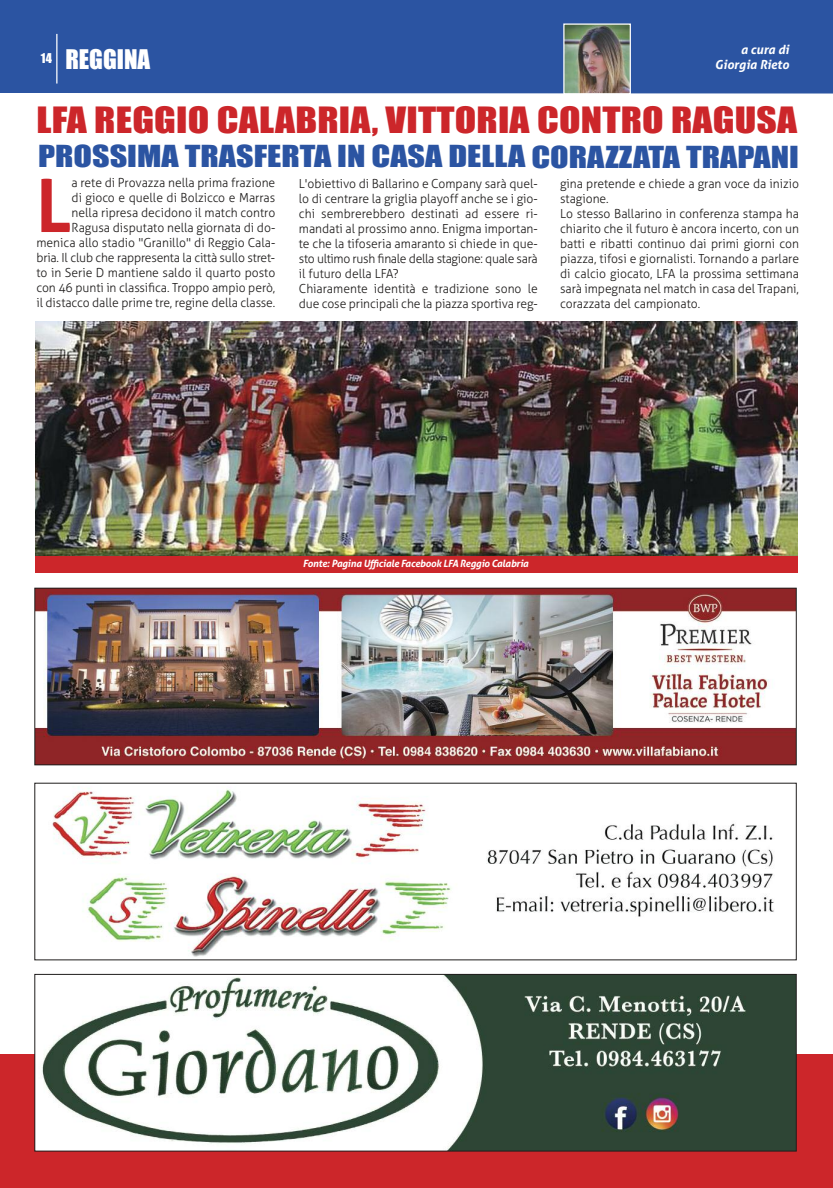
<style>
.page{position:relative;width:833px;height:1188px;background:#fff}
.page>*{position:absolute;margin:0;border:0;box-sizing:border-box;transform-origin:0 0}
.t1{font:700 73.5px "Aller";color:#cc262a}
.t2{font:33.5px "Impact";letter-spacing:.005em;color:#cc262a;scale:1.18 1}
.t3{font:28.12px "Impact";color:#2b54a2;scale:1.21 1}
.t4{font:25px "Impact";color:#fff}
.t5{font:300 12.5px/15px "Aller";color:#1f1d1c}
.t6{font:italic 700 12.5px/15px "Aller";color:#fff;text-align:right}
.t7{font:italic 700 10px "Aller";letter-spacing:-.025em;color:#fff}
</style>
<div class="page">
<div style="left:0;top:0;width:833px;height:94px;background:#2b54a2"></div>
<div style="left:0;top:1053px;width:833px;height:134px;background:#cc262a"></div>
<hr style="left:56px;top:34px;width:1px;height:49px;background:#fff">
<img style="left:36px;top:975px;width:758px;height:173px">
<div style="left:34px;top:973px;width:762px;height:177px;border:1px solid #1f1d1c"></div>
<img style="left:52px;top:787px;width:722px;height:170px">
<img style="left:36px;top:589px;width:758px;height:174px">
<div style="left:34px;top:587px;width:762px;height:178px;border:1px solid #1f1d1c"></div>
<img style="left:36px;top:322px;width:761px;height:234px">
<div style="left:35px;top:556px;width:762px;height:16px;background:#cc262a"></div>
<img style="left:565px;top:25px;width:64px;height:67px">
<div style="left:563px;top:23px;width:68px;height:71px;border:1px solid #fff"></div>
<h3 class="t4" style="left:41px;top:45px;width:111px"><sup>14</sup> REGGINA</h3>
<p class="t6" style="left:715px;top:42px;width:76px">a cura di<br>Giorgia Rieto</p>
<h2 class="t2" style="left:37px;top:102px;width:646px">LFA REGGIO CALABRIA, VITTORIA CONTRO RAGUSA</h2>
<h3 class="t3" style="left:38px;top:141px;width:630px">PROSSIMA TRASFERTA IN CASA DELLA CORAZZATA TRAPANI</h3>
<h1 class="t1" style="left:36px;top:160px;width:37px">L</h1>
<p class="t5" style="left:36px;top:175px;width:240px;text-align:right">a rete di Provazza nella prima frazione<br>di gioco e quelle di Bolzicco e Marras<br>nella ripresa decidono il match contro Ragusa disputato nella giornata di do&shy;menica allo stadio "Granillo" di Reggio Cala&shy;bria. Il club che rappresenta la città sullo stret&shy;to in Serie D mantiene saldo il quarto posto con 46 punti in classifica. Troppo ampio però, il distacco dalle prime tre, regine della classe.</p>
<p class="t5" style="left:299px;top:176px;width:240px">L'obiettivo di Ballarino e Company sarà quel&shy;lo di centrare la griglia playoff anche se i gio&shy;chi sembrerebbero destinati ad essere ri&shy;mandati al prossimo anno. Enigma importan&shy;te che la tifoseria amaranto si chiede in que&shy;sto ultimo rush finale della stagione: quale sarà il futuro della LFA?<br>Chiaramente identità e tradizione sono le due cose principali che la piazza sportiva reg-</p>
<p class="t5" style="left:560px;top:176px;width:240px">gina pretende e chiede a gran voce da inizio stagione.<br>Lo stesso Ballarino in conferenza stampa ha chiarito che il futuro è ancora incerto, con un batti e ribatti continuo dai primi giorni con piazza, tifosi e giornalisti. Tornando a parlare di calcio giocato, LFA la prossima settimana sarà impegnata nel match in casa del Trapani, corazzata del campionato.</p>
<p class="t7" style="left:303px;top:557px;width:227px">Fonte: Pagina Ufficiale Facebook LFA Reggio Calabria</p>
</div>
